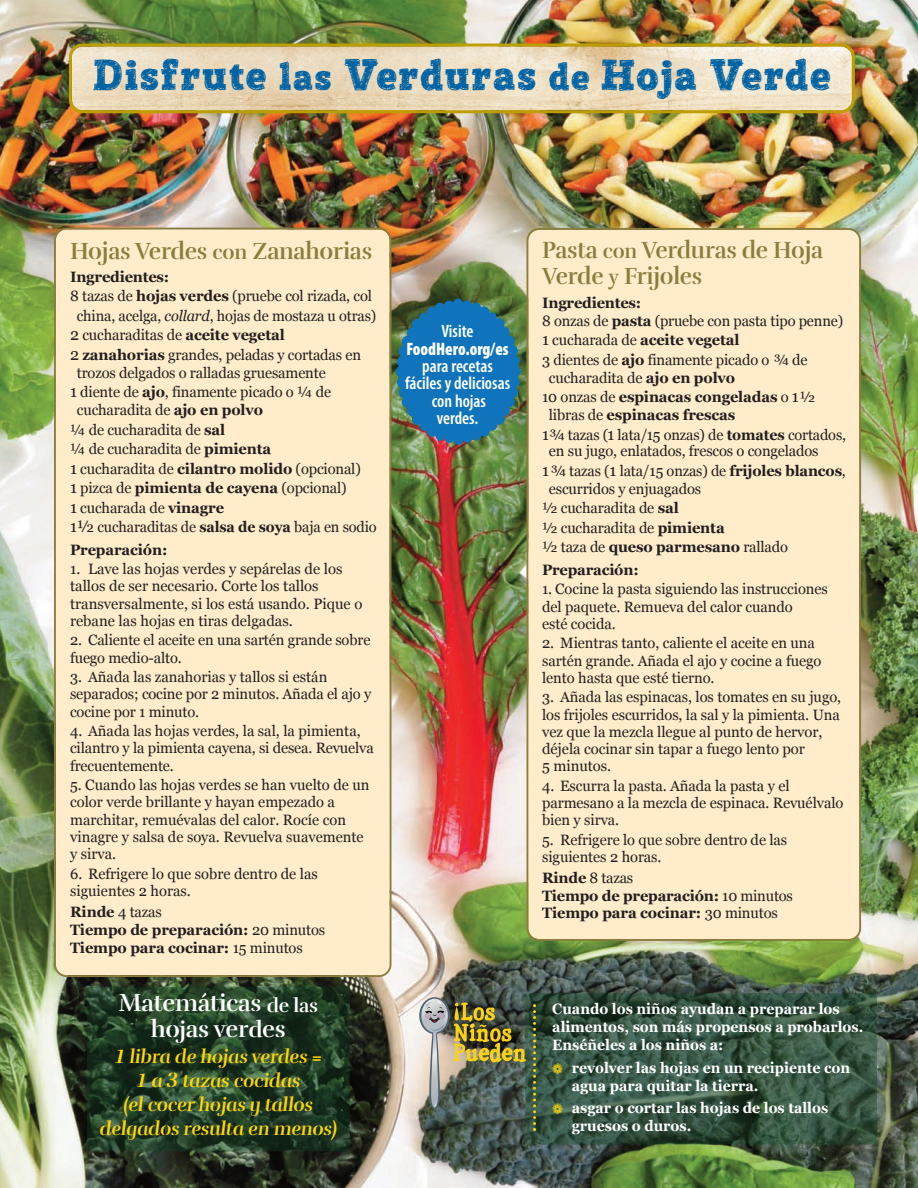
<style>
.page{position:relative;width:918px;height:1188px;background:#fff}
.page>*{position:absolute;margin:0;border:0;box-sizing:border-box;transform-origin:0 0}
.t1{font:42px "Posterizer KG Sketch";letter-spacing:.04em;color:#0063a4}
.t2{font:24px/25.5px "Rufina Stencil Bold";letter-spacing:-.01em;color:#8b7d3d;scale:.95 1}
.t3{font:24px/25.5px "Rufina Stencil Bold";letter-spacing:-.01em;color:#fff;text-align:center}
.t4{font:24px "Rufina Stencil Bold";letter-spacing:-.01em;color:#8b7d3d;scale:.96 1}
.t5{font:19.2px/24px "Rufina Stencil Bold Italic";letter-spacing:-.01em;color:#ffd801;text-align:center}
.t6{font:600 condensed 18px/17.4px "Myriad Pro";color:#fff;text-align:center}
.t7{font:900 condensed 18px "Myriad Pro";color:#fff;scale:.94 1}
.t8{font:15px/17.2px "Georgia";letter-spacing:-.005em;color:#231f20}
.t9{font:700 15px/18px "Georgia";letter-spacing:-.01em;color:#231f20}
.t10{font:700 15px/18px "Georgia";color:#fff;scale:.94 1}
.s1{font-size:37.5px}
.s2{font-size:21px}
.s3{font-weight:700}
.s4{font-style:italic}
.s5{font-size:16.5px}
.s6{font-weight:400}
.s7{font-size:25.5px}
.s8{font-size:19.5px}
.s9{font-size:22.5px}
.s10{font-family:"Bodoni";font-weight:700;font-style:italic;font-size:20.25px}
.s11{font-weight:400;font-size:16.5px}
.s12{color:#ffd801}
</style>
<div class="page">
<img style="left:0;top:0;width:918px;height:1188px">
<svg style="left:69px;top:44px;width:786px;height:69px;background:#e7d6af"></svg>
<div style="left:527px;top:228px;width:334px;height:713px;background:#feecca"></div>
<svg style="left:396px;top:299px;width:124px;height:146px;background:#24749f"></svg>
<div style="left:54px;top:228px;width:337px;height:749px;background:#feecca"></div>
<img style="left:525px;top:993px;width:352px;height:151px">
<svg style="left:533px;top:1004px;width:3px;height:127px"></svg>
<img style="left:87px;top:987px;width:263px;height:164px">
<img style="left:454px;top:1002px;width:71px;height:60px">
<svg style="left:419px;top:997px;width:31px;height:37px"></svg>
<svg style="left:421px;top:999px;width:27px;height:110px;background:#b3b1ac"></svg>
<h1 class="t1" style="left:93px;top:59px;width:739px">Disfrute <span class="s1">las</span> Verduras <span class="s1">de</span> Hoja Verde</h1>
<h2 class="t4" style="left:70px;top:243px;width:316px">Hojas Verdes <span class="s2">con</span> Zanahorias</h2>
<p class="t9" style="left:70px;top:267px;width:101px">Ingredientes:</p>
<p class="t8" style="left:70px;top:287px;width:303px">8 tazas de <span class="s3">hojas verdes</span> (pruebe col rizada, col</p>
<p class="t8" style="left:77px;top:307px;width:301px">china, acelga, <span class="s4">collard</span>, hojas de mostaza u otras)</p>
<p class="t8" style="left:70px;top:326px;width:216px"><span class="s5">2</span> cucharaditas de <span class="s3">aceite vegetal</span></p>
<p class="t8" style="left:70px;top:346px;width:293px"><span class="s5">2</span> <span class="s3">zanahorias</span> grandes, peladas y cortadas en</p>
<p class="t8" style="left:70px;top:363px;width:263px;line-height:19.5px;text-align:center">trozos delgados o ralladas gruesamente<br><span class="s5">1</span> diente de <span class="s3">ajo</span>, finamente picado o ¼ de</p>
<p class="t8" style="left:70px;top:400px;width:308px;line-height:19.5px;text-indent:7px">cucharadita de <span class="s3">ajo en polvo<br></span>¼ de cucharadita de <span class="s3">sal<br></span>¼ de cucharadita de <span class="s3">pimienta<br></span><span class="s5">1</span> cucharadita de <span class="s3">cilantro molido</span> (opcional)<br><span class="s5">1</span> pizca de <span class="s3">pimienta de cayena</span> (opcional)<br><span class="s5">1</span> cucharada de <span class="s3">vinagre<br></span><span class="s5">1½</span> cucharaditas de <span class="s3">salsa de soya</span> baja en sodio</p>
<p class="t9" style="left:70px;top:540px;width:99px">Preparación:</p>
<p class="t8" style="left:70px;top:560px;width:294px">1. Lave las hojas verdes y sepárelas de los tallos de ser necesario. Corte los tallos transversalmente, si los está usando. Pique o rebane las hojas en tiras delgadas.</p>
<p class="t8" style="left:70px;top:631px;width:302px">2. Caliente el aceite en una sartén grande sobre fuego medio-alto.</p>
<p class="t8" style="left:70px;top:668px;width:303px">3. Añada las zanahorias y tallos si están separados; cocine por 2 minutos. Añada el ajo y cocine por 1 minuto.</p>
<p class="t8" style="left:70px;top:722px;width:305px">4. Añada las hojas verdes, la sal, la pimienta, cilantro y la pimienta cayena, si desea. Revuelva frecuentemente.</p>
<p class="t8" style="left:70px;top:776px;width:301px">5. Cuando las hojas verdes se han vuelto de un color verde brillante y hayan empezado a marchitar, remuévalas del calor. Rocíe con vinagre y salsa de soya. Revuelva suavemente y sirva.</p>
<p class="t8" style="left:70px;top:865px;width:249px">6. Refrigere lo que sobre dentro de las siguientes 2 horas.</p>
<p class="t9" style="left:70px;top:903px;width:257px">Rinde <span class="s6">4 tazas<br></span>Tiempo de preparación: <span class="s6">20 minutos<br></span>Tiempo para cocinar: <span class="s6">15 minutos</span></p>
<h2 class="t3" style="left:118px;top:993px;width:201px"><span class="s7">M</span>atemáticas <span class="s8">de las </span>ho<span class="s9">j</span>as ver<span class="s9">d</span>es</h2>
<p class="t5" style="left:100px;top:1047px;width:239px"><span class="s10">1</span> libra de hojas verdes =<br><span class="s10">1</span> a <sup>3</sup> tazas cocidas<br>(el cocer hojas y tallos delgados resulta en menos)</p>
<p class="t6" style="left:442px;top:324px;width:34px">Visite</p>
<p class="t7" style="left:406px;top:342px;width:110px">FoodHero.org/es</p>
<p class="t6" style="left:405px;top:359px;width:107px">para recetas fáciles y deliciosas con hojas<br>verdes.</p>
<h2 class="t2" style="left:542px;top:241px;width:297px">Pasta <span class="s2">con</span> Verduras de Hoja<br>Verde <span class="s2">y</span> Frijoles</h2>
<p class="t8" style="left:542px;top:294px;width:303px;line-height:18px"><span class="s3">Ingredientes:<br></span>8 onzas de <span class="s3">pasta</span> (pruebe con pasta tipo penne)</p>
<p class="t8" style="left:542px;top:330px;width:267px;line-height:19.5px"><span class="s5">1</span> cucharada de <span class="s3">aceite vegetal<br></span>3 dientes de <span class="s3">ajo</span> finamente picado o ¾ de</p>
<p class="t9" style="left:542px;top:368px;width:275px;line-height:19.5px;text-indent:7px"><span class="s6">cucharadita de</span> ajo en polvo<br><span class="s6">10 onzas de</span> espinacas congeladas <span class="s6">o</span> <span class="s11">1</span><span class="s6">½</span></p>
<p class="t8" style="left:542px;top:405px;width:306px;line-height:19.5px;text-indent:7px">libras de <span class="s3">espinacas frescas<br></span><span class="s5">1</span>¾ tazas (<span class="s5">1</span> lata/15 onzas) de <span class="s3">tomates</span> cortados,</p>
<p class="t8" style="left:542px;top:441px;width:305px;line-height:19.5px;text-indent:7px">en su jugo, enlatados, frescos o congelados<br><span class="s5">1</span>¾ tazas (<span class="s5">1</span> lata/15 onzas) de <span class="s3">frijoles blancos</span>,</p>
<p class="t8" style="left:542px;top:479px;width:247px;line-height:19.5px;text-indent:7px">escurridos y enjuagados<br>½ cucharadita de <span class="s3">sal<br></span>½ cucharadita de <span class="s3">pimienta<br></span>½ taza de <span class="s3">queso parmesano</span> rallado</p>
<p class="t9" style="left:542px;top:561px;width:98px">Preparación:</p>
<p class="t8" style="left:542px;top:581px;width:287px">1. Cocine la pasta siguiendo las instrucciones del paquete. Remueva del calor cuando<br>esté cocida.</p>
<p class="t8" style="left:542px;top:635px;width:281px">2. Mientras tanto, caliente el aceite en una sartén grande. Añada el ajo y cocine a fuego lento hasta que esté tierno.</p>
<p class="t8" style="left:542px;top:689px;width:301px">3. Añada las espinacas, los tomates en su jugo, los frijoles escurridos, la sal y la pimienta. Una vez que la mezcla llegue al punto de hervor, déjela cocinar sin tapar a fuego lento por<br>5 minutos.</p>
<p class="t8" style="left:542px;top:777px;width:303px">4. Escurra la pasta. Añada la pasta y el parmesano a la mezcla de espinaca. Revuélvalo bien y sirva.</p>
<p class="t8" style="left:542px;top:831px;width:247px">5. Refrigere lo que sobre dentro de las siguientes 2 horas.</p>
<p class="t9" style="left:542px;top:869px;width:252px">Rinde <span class="s6">8 tazas<br></span>Tiempo de preparación: <span class="s6">10 minutos</span></p>
<p class="t9" style="left:542px;top:903px;width:237px">Tiempo para cocinar: <span class="s6">30 minutos</span></p>
<p class="t10" style="left:552px;top:1000px;width:333px">Cuando los niños ayudan a preparar los alimentos, son más propensos a probarlos.<br>Enséñeles a los niños a:</p>
<p class="t10" style="left:572px;top:1059px;width:298px;text-indent:-19px"><span class="s12">❁</span> revolver las hojas en un recipiente con agua para quitar la tierra.</p>
<p class="t10" style="left:572px;top:1099px;width:274px;text-indent:-19px"><span class="s12">❁</span> asgar o cortar las hojas de los tallos gruesos o duros.</p>
</div>
